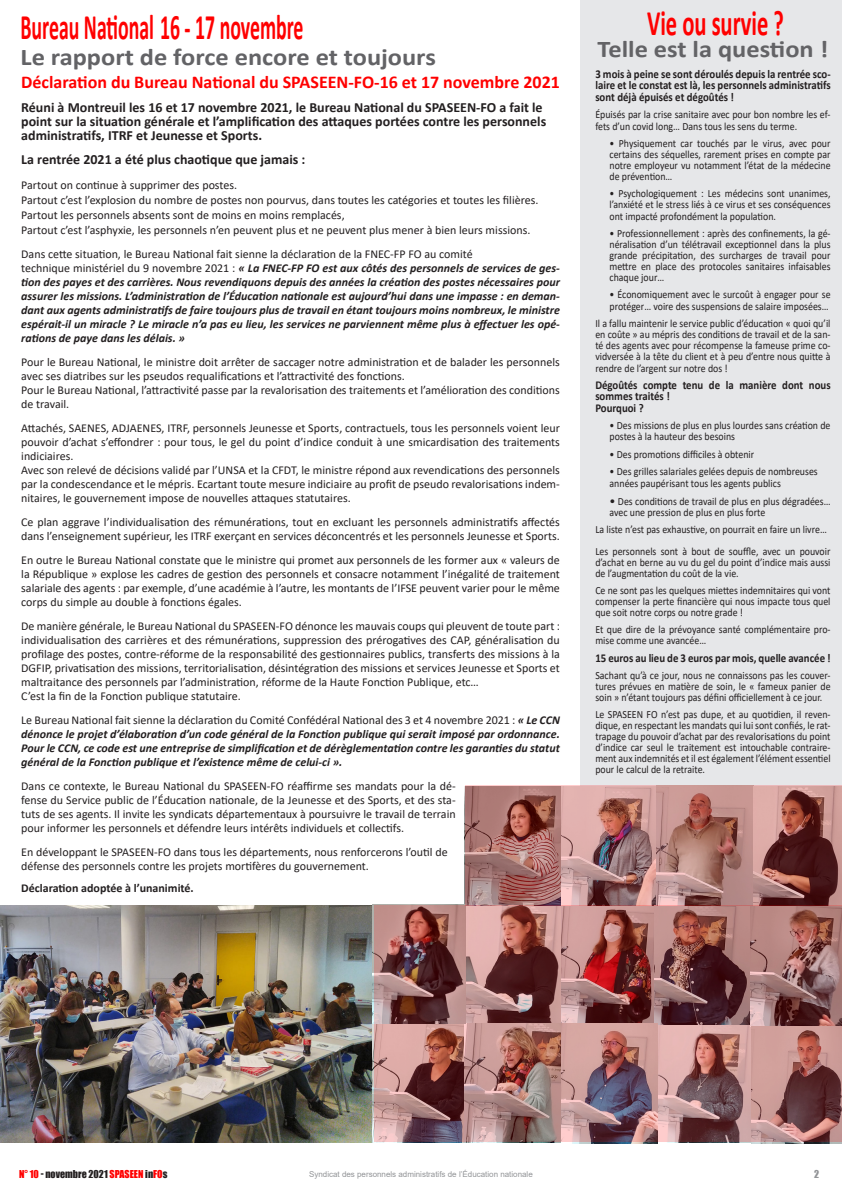
<style>
.page{position:relative;width:842px;height:1191px;background:#fff}
.page>*{position:absolute;margin:0;border:0;box-sizing:border-box;transform-origin:0 0}
.t1{font:700 36px "Calibri";color:#f00;scale:.55 1}
.t2{font:700 36px "Calibri";color:#f00;scale:.62 1}
.t3{font:700 24px "Calibri";color:#636366;scale:1.1 1}
.t4{font:700 18px "Calibri";color:#f00}
.t5{font:700 14px "Calibri";color:#231f20}
.t6{font:12px/14px "Calibri";color:#231f20;text-align:justify}
.t7{font:italic 700 12px/14px "Calibri";color:#231f20;text-align:justify}
.t8{font:700 12px/11.5px "Calibri";color:#231f20;text-align:justify;scale:.9 1}
.t9{font:700 12px "Calibri";color:#231f20}
.t10{font:11px/11px "Calibri";color:#231f20;text-align:justify;scale:.9 1}
.t11{font:10px "Impact";color:#231f20}
.t12{font:10px "Impact";color:#939598}
.t13{font:8px "Arial";color:#939598}
.s1{font-weight:400;font-style:normal}
.s2{font-size:12px}
.s3{color:#f00}
</style>
<div class="page">
<img style="left:0;top:905px;width:373px;height:237px">
<div style="left:580px;top:0;width:261px;height:785px;background:#e6e7e9"></div>
<img style="left:374px;top:905px;width:468px;height:237px">
<img style="left:465px;top:786px;width:377px;height:120px">
<p class="t1" style="left:21px;top:1px;width:516px">Bureau National 16 - 17 novembre</p>
<p class="t3" style="left:21px;top:40px;width:379px">Le rapport de force encore et toujours</p>
<p class="t4" style="left:21px;top:69px;width:540px">Déclaration du Bureau National du SPASEEN-FO-16 et 17 novembre 2021</p>
<p class="t5" style="left:21px;top:97px;width:523px">Réuni à Montreuil les 16 et 17 novembre 2021, le Bureau National du SPASEEN-FO a fait le</p>
<p class="t5" style="left:21px;top:111px;width:526px">point sur la situation générale et l’amplification des attaques portées contre les personnels</p>
<p class="t5" style="left:21px;top:125px;width:242px">administratifs, ITRF et Jeunesse et Sports.</p>
<p class="t5" style="left:21px;top:149px;width:286px">La rentrée 2021 a été plus chaotique que jamais :</p>
<p class="t6" style="left:21px;top:178px;width:217px">Partout on continue à supprimer des postes.</p>
<p class="t6" style="left:21px;top:193px;width:519px">Partout c’est l’explosion du nombre de postes non pourvus, dans toutes les catégories et toutes les filières.</p>
<p class="t6" style="left:21px;top:208px;width:325px">Partout les personnels absents sont de moins en moins remplacés,</p>
<p class="t6" style="left:21px;top:223px;width:511px">Partout c’est l’asphyxie, les personnels n’en peuvent plus et ne peuvent plus mener à bien leurs missions.</p>
<p class="t6" style="left:21px;top:247px;width:453px">Dans cette situation, le Bureau National fait sienne la déclaration de la FNEC-FP FO au comité</p>
<p class="t7" style="left:21px;top:261px;width:540px"><span class="s1">technique ministériel du 9 novembre 2021 :</span> « La FNEC-FP FO est aux côtés des personnels de services de ges&shy;tion des payes et des carrières. Nous revendiquons depuis des années la création des postes nécessaires pour assurer les missions. L’administration de l’Éducation nationale est aujourd’hui dans une impasse : en deman&shy;dant aux agents administratifs de faire toujours plus de travail en étant toujours moins nombreux, le ministre espérait-il un miracle ? Le miracle n’a pas eu lieu, les services ne parviennent même plus à effectuer les opé&shy;rations de paye dans les délais. »</p>
<p class="t6" style="left:21px;top:355px;width:540px">Pour le Bureau National, le ministre doit arrêter de saccager notre administration et de balader les personnels avec ses diatribes sur les pseudos requalifications et l’attractivité des fonctions.</p>
<p class="t6" style="left:21px;top:383px;width:540px">Pour le Bureau National, l’attractivité passe par la revalorisation des traitements et l’amélioration des conditions de travail.</p>
<p class="t6" style="left:21px;top:421px;width:540px">Attachés, SAENES, ADJAENES, ITRF, personnels Jeunesse et Sports, contractuels, tous les personnels voient leur pouvoir d’achat s’effondrer : pour tous, le gel du point d’indice conduit à une smicardisation des traitements indiciaires.</p>
<p class="t6" style="left:21px;top:463px;width:540px">Avec son relevé de décisions validé par l’UNSA et la CFDT, le ministre répond aux revendications des personnels par la condescendance et le mépris. Ecartant toute mesure indiciaire au profit de pseudo revalorisations indem&shy;nitaires, le gouvernement impose de nouvelles attaques statutaires.</p>
<p class="t6" style="left:21px;top:515px;width:540px">Ce plan aggrave l’individualisation des rémunérations, tout en excluant les personnels administratifs affectés dans l’enseignement supérieur, les ITRF exerçant en services déconcentrés et les personnels Jeunesse et Sports.</p>
<p class="t6" style="left:21px;top:553px;width:540px">En outre le Bureau National constate que le ministre qui promet aux personnels de les former aux « valeurs de la République » explose les cadres de gestion des personnels et consacre notamment l’inégalité de traitement salariale des agents : par exemple, d’une académie à l’autre, les montants de l’IFSE peuvent varier pour le même corps du simple au double à fonctions égales.</p>
<p class="t6" style="left:21px;top:619px;width:540px">De manière générale, le Bureau National du SPASEEN-FO dénonce les mauvais coups qui pleuvent de toute part :</p>
<p class="t6" style="left:21px;top:633px;width:540px">individualisation des carrières et des rémunérations, suppression des prérogatives des CAP, généralisation du profilage des postes, contre-réforme de la responsabilité des gestionnaires publics, transferts des missions à la DGFIP, privatisation des missions, territorialisation, désintégration des missions et services Jeunesse et Sports et</p>
<p class="t6" style="left:21px;top:675px;width:459px">maltraitance des personnels par l’administration, réforme de la Haute Fonction Publique, etc…</p>
<p class="t6" style="left:21px;top:689px;width:221px">C’est la fin de la Fonction publique statutaire.</p>
<p class="t7" style="left:21px;top:713px;width:540px"><span class="s1">Le Bureau National fait sienne la déclaration du Comité Confédéral National des 3 et 4 novembre 2021 :</span> « Le CCN dénonce le projet d’élaboration d’un code général de la Fonction publique qui serait imposé par ordonnance.<br>Pour le CCN, ce code est une entreprise de simplification et de dérèglementation contre les garanties du statut</p>
<p class="t7" style="left:21px;top:755px;width:323px">général de la Fonction publique et l’existence même de celui-ci ».</p>
<p class="t6" style="left:21px;top:779px;width:436px">Dans ce contexte, le Bureau National du SPASEEN-FO réaffirme ses mandats pour la dé&shy;fense du Service public de l’Éducation nationale, de la Jeunesse et des Sports, et des sta&shy;tuts de ses agents. Il invite les syndicats départementaux à poursuivre le travail de terrain pour informer les personnels et défendre leurs intérêts individuels et collectifs.</p>
<p class="t6" style="left:21px;top:845px;width:428px">En développant le SPASEEN-FO dans tous les départements, nous renforcerons l’outil de</p>
<p class="t6" style="left:21px;top:859px;width:349px">défense des personnels contre les projets mortifères du gouvernement.</p>
<p class="t9" style="left:21px;top:879px;width:174px">Déclaration adoptée à l’unanimité.</p>
<p class="t2" style="left:647px;top:-2px;width:222px">Vie ou survie ?</p>
<p class="t3" style="left:598px;top:32px;width:211px">Telle est la question !</p>
<p class="t8" style="left:595px;top:68px;width:263px">3 mois à peine se sont déroulés depuis la rentrée sco&shy;laire et le constat est là, les personnels administratifs sont déjà épuisés et dégoûtés !</p>
<p class="t10" style="left:595px;top:108px;width:263px;line-height:12px">Épuisés par la crise sanitaire avec pour bon nombre les ef&shy;fets d’un covid long… Dans tous les sens du terme.</p>
<p class="t10" style="left:609px;top:138px;width:247px">• Physiquement car touchés par le virus, avec pour certains des séquelles, rarement prises en compte par notre employeur vu notamment l’état de la médecine de prévention…</p>
<p class="t10" style="left:609px;top:188px;width:247px">• Psychologiquement : Les médecins sont unanimes, l’anxiété et le stress liés à ce virus et ses conséquences</p>
<p class="t10" style="left:609px;top:211px;width:187px">ont impacté profondément la population.</p>
<p class="t10" style="left:609px;top:228px;width:247px">• Professionnellement : après des confinements, la gé&shy;néralisation d’un télétravail exceptionnel dans la plus grande précipitation, des surcharges de travail pour mettre en place des protocoles sanitaires infaisables chaque jour…</p>
<p class="t10" style="left:609px;top:288px;width:247px;line-height:12px">• Économiquement avec le surcoût à engager pour se protéger… voire des suspensions de salaire imposées…</p>
<p class="t10" style="left:595px;top:318px;width:263px">Il a fallu maintenir le service public d’éducation « quoi qu’il en coûte » au mépris des conditions de travail et de la san&shy;té des agents avec pour récompense la fameuse prime co&shy;vidversée à la tête du client et à peu d’entre nous quitte à</p>
<p class="t10" style="left:595px;top:363px;width:149px">rendre de l’argent sur notre dos !</p>
<p class="t8" style="left:595px;top:379px;width:263px;line-height:11px">Dégoûtés compte tenu de la manière dont nous sommes traités !</p>
<p class="t8" style="left:595px;top:402px;width:55px">Pourquoi ?</p>
<p class="t10" style="left:609px;top:420px;width:247px">• Des missions de plus en plus lourdes sans création de postes à la hauteur des besoins</p>
<p class="t10" style="left:609px;top:449px;width:162px">• Des promotions difficiles à obtenir</p>
<p class="t10" style="left:609px;top:466px;width:233px">• Des grilles salariales gelées depuis de nombreuses</p>
<p class="t10" style="left:609px;top:478px;width:192px">années paupérisant tous les agents publics</p>
<p class="t10" style="left:609px;top:496px;width:247px"><span class="s2">•</span> Des conditions de travail de plus en plus dégradées… avec une pression de plus en plus forte</p>
<p class="t10" style="left:595px;top:524px;width:259px">La liste n’est pas exhaustive, on pourrait en faire un livre…</p>
<p class="t10" style="left:595px;top:546px;width:263px">Les personnels sont à bout de souffle, avec un pouvoir d’achat en berne au vu du gel du point d’indice mais aussi de l’augmentation du coût de la vie.</p>
<p class="t10" style="left:595px;top:585px;width:263px">Ce ne sont pas les quelques miettes indemnitaires qui vont compenser la perte financière qui nous impacte tous quel que soit notre corps ou notre grade !</p>
<p class="t10" style="left:595px;top:624px;width:263px">Et que dire de la prévoyance santé complémentaire pro&shy;mise comme une avancée…</p>
<p class="t8" style="left:595px;top:652px;width:263px">15 euros au lieu de 3 euros par mois, quelle avancée !</p>
<p class="t10" style="left:595px;top:670px;width:263px">Sachant qu’à ce jour, nous ne connaissons pas les couver&shy;tures prévues en matière de soin, le « fameux panier de soin » n’étant toujours pas défini officiellement à ce jour.</p>
<p class="t10" style="left:595px;top:709px;width:263px">Le SPASEEN FO n’est pas dupe, et au quotidien, il reven&shy;dique, en respectant les mandats qui lui sont confiés, le rat&shy;trapage du pouvoir d’achat par des revalorisations du point d’indice car seul le traitement est intouchable contraire&shy;ment aux indemnités et il est également l’élément essentiel pour le calcul de la retraite.</p>
<p class="t11" style="left:19px;top:1166px;width:150px"><span class="s3">N° 10</span> - novembre 2021 <span class="s3">SPASEEN</span> in<span class="s3">FO</span>s</p>
<p class="t13" style="left:309px;top:1168px;width:225px">Syndicat des personnels administratifs de l’Éducation nationale</p>
<p class="t12" style="left:814px;top:1166px;width:7px">2</p>
</div>
